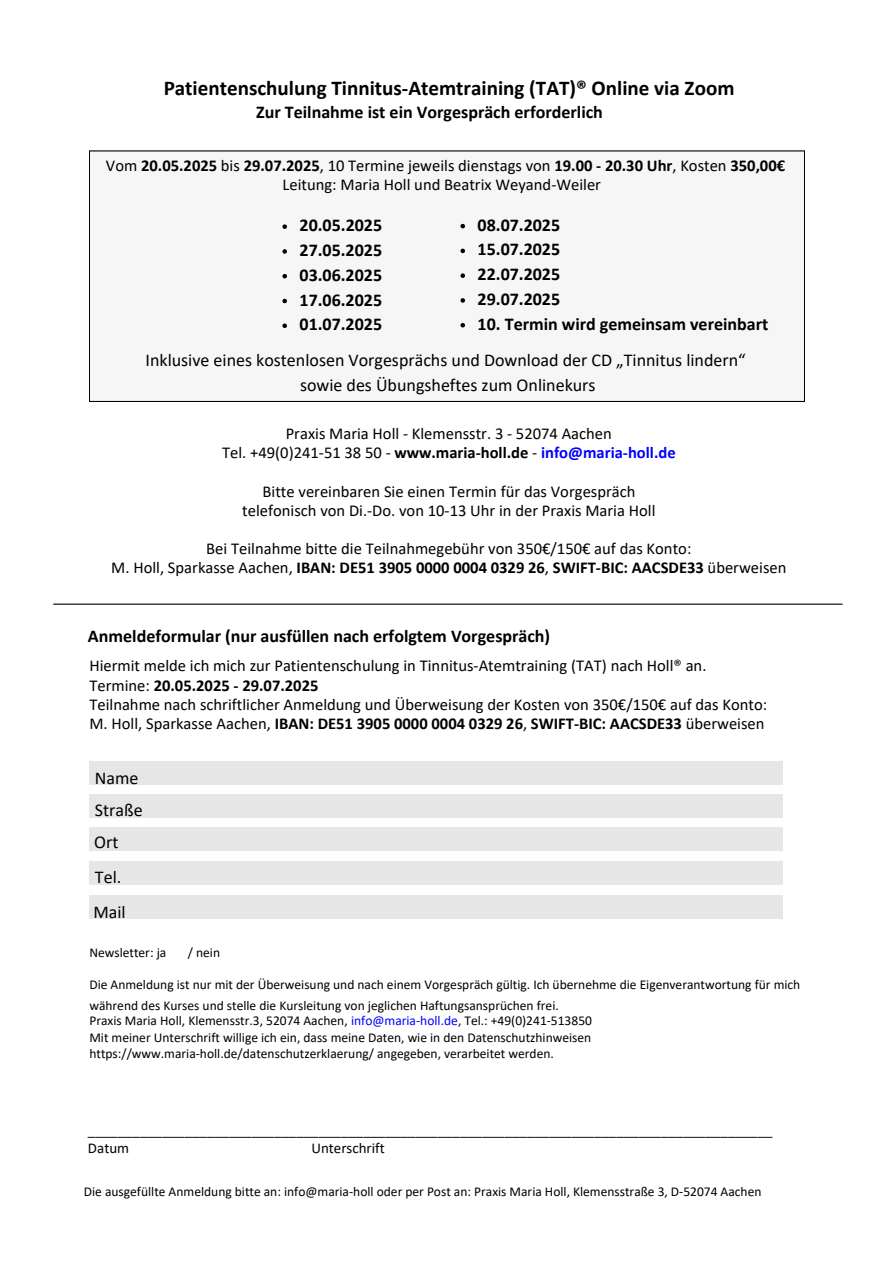
<style>
.page{position:relative;width:894px;height:1264px;background:#fff}
.page>*{position:absolute;margin:0;border:0;box-sizing:border-box;transform-origin:0 0}
.t1{font:700 21px "Calibri";color:#000}
.t2{font:700 18px/24.8px "Calibri";color:#000;text-align:justify}
.t3{font:18px/24.8px "Calibri";color:#000;text-align:center}
.t4{font:16.5px/19.2px "Calibri";color:#000;text-align:center}
.t5{font:15px/18px "Calibri";color:#000}
.t6{font:13.5px/16.4px "Calibri";color:#000}
.s1{font-weight:700}
.s2{font-weight:700;color:#00f}
.s3{color:#00f}
</style>
<div class="page">
<svg style="left:53px;top:603px;width:789px;height:1px"></svg>
<div style="left:89px;top:151px;width:715px;height:250px;background:#f6f6f6"></div>
<svg style="left:282px;top:224px;width:5px;height:5px"></svg>
<svg style="left:282px;top:249px;width:5px;height:5px"></svg>
<svg style="left:282px;top:274px;width:5px;height:4px"></svg>
<svg style="left:282px;top:299px;width:5px;height:4px"></svg>
<svg style="left:282px;top:323px;width:5px;height:5px"></svg>
<svg style="left:460px;top:224px;width:5px;height:4px"></svg>
<svg style="left:460px;top:249px;width:5px;height:4px"></svg>
<svg style="left:460px;top:273px;width:5px;height:5px"></svg>
<svg style="left:460px;top:298px;width:5px;height:5px"></svg>
<svg style="left:460px;top:323px;width:5px;height:4px"></svg>
<div style="left:89px;top:761px;width:693px;height:24px;background:#e6e6e6"></div>
<div style="left:89px;top:794px;width:693px;height:24px;background:#e6e6e6"></div>
<div style="left:89px;top:827px;width:693px;height:24px;background:#e6e6e6"></div>
<div style="left:89px;top:861px;width:693px;height:24px;background:#e6e6e6"></div>
<div style="left:89px;top:895px;width:693px;height:24px;background:#e6e6e6"></div>
<p class="t1" style="left:164px;top:79px;width:572px">Patientenschulung Tinnitus-Atemtraining (TAT)® Online via Zoom</p>
<p class="t2" style="left:256px;top:101px;width:348px">Zur Teilnahme ist ein Vorgespräch erforderlich</p>
<h1 class="t4" style="left:106px;top:157px;width:680px">Vom <span class="s1">20.05.2025</span> bis <span class="s1">29.07.2025</span>, 10 Termine jeweils dienstags von <span class="s1">19.00 - 20.30 Uhr</span>, Kosten <span class="s1">350,00€<br></span>Leitung: Maria Holl und Beatrix Weyand-Weiler</h1>
<h3 class="t2" style="left:299px;top:214px;width:84px">20.05.2025<br>27.05.2025<br>03.06.2025<br>17.06.2025<br>01.07.2025</h3>
<h3 class="t2" style="left:477px;top:214px;width:84px">08.07.2025<br>15.07.2025<br>22.07.2025<br>29.07.2025</h3>
<h3 class="t2" style="left:477px;top:313px;width:292px">10. Termin wird gemeinsam vereinbart</h3>
<p class="t3" style="left:145px;top:349px;width:601px">Inklusive eines kostenlosen Vorgesprächs und Download der CD „Tinnitus lindern“ sowie des Übungsheftes zum Onlinekurs</p>
<p class="t4" style="left:222px;top:425px;width:455px">Praxis Maria Holl - Klemensstr. 3 - 52074 Aachen<br>Tel. +49(0)241-51 38 50 - <span class="s1">www.maria-holl.de</span> - <span class="s2">info@maria-holl.de</span></p>
<p class="t4" style="left:242px;top:483px;width:414px">Bitte vereinbaren Sie einen Termin für das Vorgespräch telefonisch von Di.-Do. von 10-13 Uhr in der Praxis Maria Holl</p>
<p class="t4" style="left:111px;top:540px;width:676px">Bei Teilnahme bitte die Teilnahmegebühr von 350€/150€ auf das Konto:<br>M. Holl, Sparkasse Aachen, <span class="s1">IBAN: DE51 3905 0000 0004 0329 26</span>, <span class="s1">SWIFT-BIC: AACSDE33</span> überweisen</p>
<p class="t2" style="left:88px;top:625px;width:463px">Anmeldeformular (nur ausfüllen nach erfolgtem Vorgespräch)</p>
<h2 class="t4" style="left:89px;top:657px;width:679px;text-align:left">Hiermit melde ich mich zur Patientenschulung in Tinnitus-Atemtraining (TAT) nach Holl® an.<br>Termine: <span class="s1">20.05.2025 - 29.07.2025<br></span>Teilnahme nach schriftlicher Anmeldung und Überweisung der Kosten von 350€/150€ auf das Konto:<br>M. Holl, Sparkasse Aachen, <span class="s1">IBAN: DE51 3905 0000 0004 0329 26</span>, <span class="s1">SWIFT-BIC: AACSDE33</span> überweisen</h2>
<p class="t3" style="left:95px;top:767px;width:45px">Name</p>
<p class="t3" style="left:95px;top:799px;width:49px">Straße</p>
<p class="t3" style="left:94px;top:831px;width:26px">Ort</p>
<p class="t3" style="left:95px;top:866px;width:28px">Tel.</p>
<p class="t3" style="left:93px;top:900px;width:34px">Mail</p>
<h3 class="t6" style="left:89px;top:945px;width:78px">Newsletter: ja</h3>
<h3 class="t6" style="left:188px;top:945px;width:34px">/ nein</h3>
<h3 class="t6" style="left:89px;top:975px;width:712px;line-height:20.2px">Die Anmeldung ist nur mit der Überweisung und nach einem Vorgespräch gültig. Ich übernehme die Eigenverantwortung für mich während des Kurses und stelle die Kursleitung von jeglichen Haftungsansprüchen frei.</h3>
<h3 class="t6" style="left:89px;top:1013px;width:504px;text-align:justify">Praxis Maria Holl, Klemensstr.3, 52074 Aachen, <span class="s3">info@maria-holl.de</span>, Tel.: +49(0)241-513850<br>Mit meiner Unterschrift willige ich ein, dass meine Daten, wie in den Datenschutzhinweisen https://www.maria-holl.de/datenschutzerklaerung/ angegeben, verarbeitet werden.</h3>
<p class="t5" style="left:88px;top:1122px;width:686px">____________________________________________________________________________________________<br>Datum</p>
<p class="t5" style="left:311px;top:1140px;width:75px">Unterschrift</p>
<p class="t6" style="left:84px;top:1183px;width:679px">Die ausgefüllte Anmeldung bitte an: info@maria-holl oder per Post an: Praxis Maria Holl, Klemensstraße 3, D-52074 Aachen</p>
</div>
